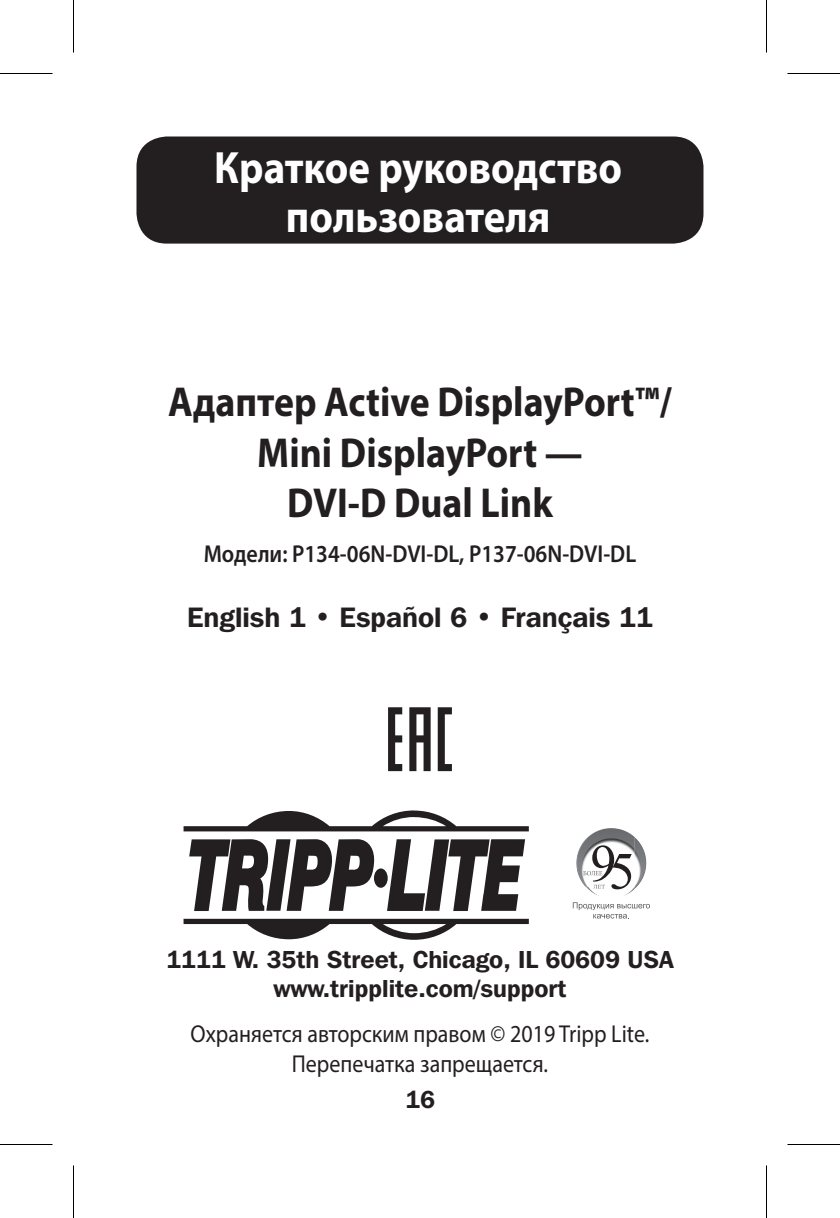
<style>
.page{position:relative;width:840px;height:1218px;background:#fff}
.page>*{position:absolute;margin:0;border:0;box-sizing:border-box;transform-origin:0 0}
.t1{font:700 45.5px/49px "Myriad Pro";color:#fff;text-align:center;scale:.9 1}
.t2{font:700 42px/50.4px "Myriad Pro";color:#231f20;text-align:center;scale:.9 1}
.t3{font:600 28px "Franklin Gothic IT Cby BT";color:#231f20}
.t4{font:24.5px/29.4px "Myriad Pro";color:#231f20;text-align:center;scale:.9 1}
.t5{font:600 24.5px/29.4px "Franklin Gothic IT Cby BT";color:#231f20;text-align:center}
.t6{font:600 24.5px "Myriad Pro";color:#231f20;scale:.9 1}
</style>
<div class="page">
<div style="left:136px;top:136px;width:568px;height:108px;background:#231f20;border-radius:30px"></div>
<div style="left:374px;top:868px;width:14px;height:20px;background:#231f20;border-radius:50%"></div>
<svg style="left:189px;top:839px;width:186px;height:72px"></svg>
<svg style="left:387px;top:839px;width:138px;height:72px"></svg>
<svg style="left:184px;top:810px;width:345px;height:21px"></svg>
<svg style="left:184px;top:919px;width:345px;height:21px"></svg>
<img style="left:580px;top:828px;width:30px;height:19px">
<img style="left:635px;top:844px;width:11px;height:45px">
<img style="left:586px;top:887px;width:42px;height:9px">
<svg style="left:592px;top:845px;width:40px;height:44px"></svg>
<svg style="left:573px;top:902px;width:77px;height:17px"></svg>
<svg style="left:409px;top:707px;width:22px;height:64px"></svg>
<svg style="left:388px;top:707px;width:14px;height:64px"></svg>
<svg style="left:438px;top:707px;width:14px;height:64px"></svg>
<hr style="left:0;top:73px;width:52px;height:1px;background:#000">
<hr style="left:788px;top:73px;width:52px;height:1px;background:#000">
<hr style="left:0;top:1144px;width:52px;height:1px;background:#000">
<hr style="left:788px;top:1144px;width:52px;height:1px;background:#000">
<hr style="left:73px;top:0;width:1px;height:52px;background:#000">
<hr style="left:73px;top:1166px;width:1px;height:52px;background:#000">
<hr style="left:766px;top:0;width:1px;height:52px;background:#000">
<hr style="left:766px;top:1166px;width:1px;height:52px;background:#000">
<p class="t1" style="left:214px;top:141px;width:455px">Краткое руководство пользователя</p>
<p class="t2" style="left:168px;top:376px;width:561px">Адаптер Active DisplayPort™/<br>Mini DisplayPort —<br>DVI-D Dual Link</p>
<p class="t6" style="left:204px;top:538px;width:482px">Модели: P134-06N-DVI-DL, P137-06N-DVI-DL</p>
<p class="t3" style="left:187px;top:600px;width:467px">English 1 • Español 6 • Français 11</p>
<p class="t5" style="left:166px;top:944px;width:509px">1111 W. 35th Street, Chicago, IL 60609 USA www.tripplite.com/support</p>
<p class="t4" style="left:191px;top:1019px;width:511px">Охраняется авторским правом © 2019 Tripp Lite.<br>Перепечатка запрещается.</p>
<p class="t5" style="left:405px;top:1084px;width:31px">16</p>
</div>
